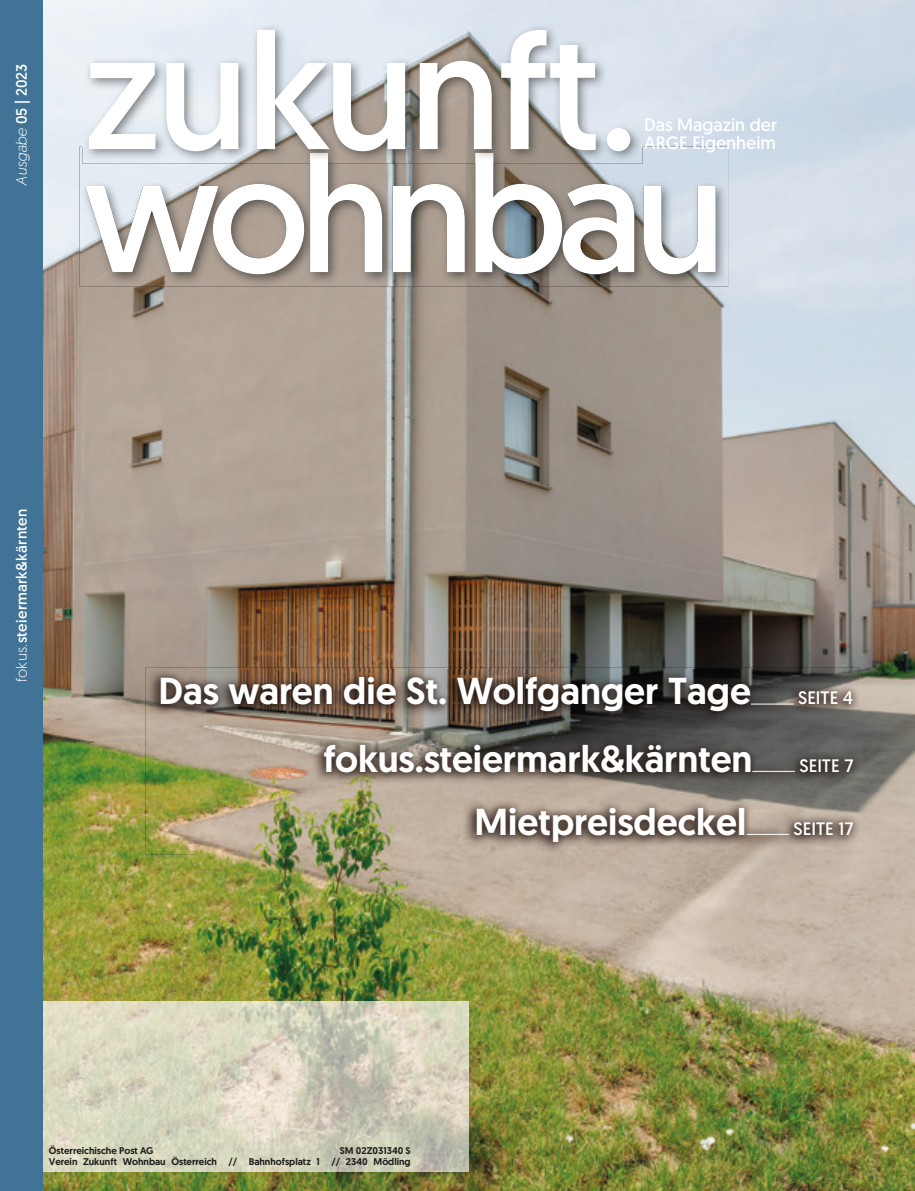
<style>
.page{position:relative;width:915px;height:1191px;background:#fff}
.page>*{position:absolute;margin:0;border:0;box-sizing:border-box;transform-origin:0 0}
.t1{font:500 37.5px "Geomanist";color:#fff}
.t2{font:18px/18px "Geomanist";color:#fff}
.t3{font:15px "Geomanist";letter-spacing:.02em;color:#fff}
.t4{font:italic 300 15px "Geomanist";color:#fff}
.t5{font:500 9.75px/11.7px "Geomanist";color:#1d1d1b;text-align:right}
.s1{font-weight:400;font-style:normal}
.s2{font-weight:300}
</style>
<div class="page">
<img style="left:43px;top:0;width:871px;height:1191px">
<img style="left:145px;top:667px;width:714px;height:46px">
<img style="left:145px;top:713px;width:51px;height:141px">
<img style="left:196px;top:849px;width:663px;height:5px">
<img style="left:153px;top:669px;width:707px;height:180px">
<hr style="left:750px;top:703px;width:43px;height:1px;background:#fff">
<hr style="left:752px;top:771px;width:42px;height:1px;background:#fff">
<hr style="left:746px;top:834px;width:42px;height:1px;background:#fff">
<img style="left:43px;top:1001px;width:425px;height:170px">
<img style="left:79px;top:146px;width:648px;height:140px">
<svg style="left:85px;top:153px;width:630px;height:121px"></svg>
<img style="left:83px;top:23px;width:559px;height:140px">
<img style="left:310px;top:153px;width:183px;height:10px">
<svg style="left:89px;top:30px;width:541px;height:121px"></svg>
<div style="left:0;top:0;width:43px;height:1191px;background:#407395"></div>
<h3 class="t4" style="left:12px;top:186px;width:123px;rotate:-90deg">Ausgabe <span class="s1">05 | 2023</span></h3>
<h2 class="t2" style="left:643px;top:115px;width:134px">Das Magazin der<br>ARGE Eigenheim</h2>
<h3 class="t3" style="left:12px;top:682px;width:175px;rotate:-90deg"><span class="s2">fokus.</span>steiermark&amp;kärnten</h3>
<h1 class="t1" style="left:158px;top:666px;width:594px">Das waren die St. Wolfganger Tage</h1>
<h1 class="t1" style="left:323px;top:733px;width:430px">fokus.steiermark&amp;kärnten</h1>
<h1 class="t1" style="left:474px;top:796px;width:273px">Mietpreisdeckel</h1>
<h2 class="t2" style="left:797px;top:689px;width:57px">SEITE 4</h2>
<h2 class="t2" style="left:799px;top:756px;width:55px">SEITE 7</h2>
<h2 class="t2" style="left:793px;top:819px;width:61px">SEITE 17</h2>
<p class="t5" style="left:49px;top:1144px;width:106px">Österreichische Post AG</p>
<p class="t5" style="left:49px;top:1144px;width:363px">SM 02Z031340 S<br>Verein Zukunft Wohnbau Österreich // Bahnhofsplatz 1 // 2340 Mödling</p>
</div>
